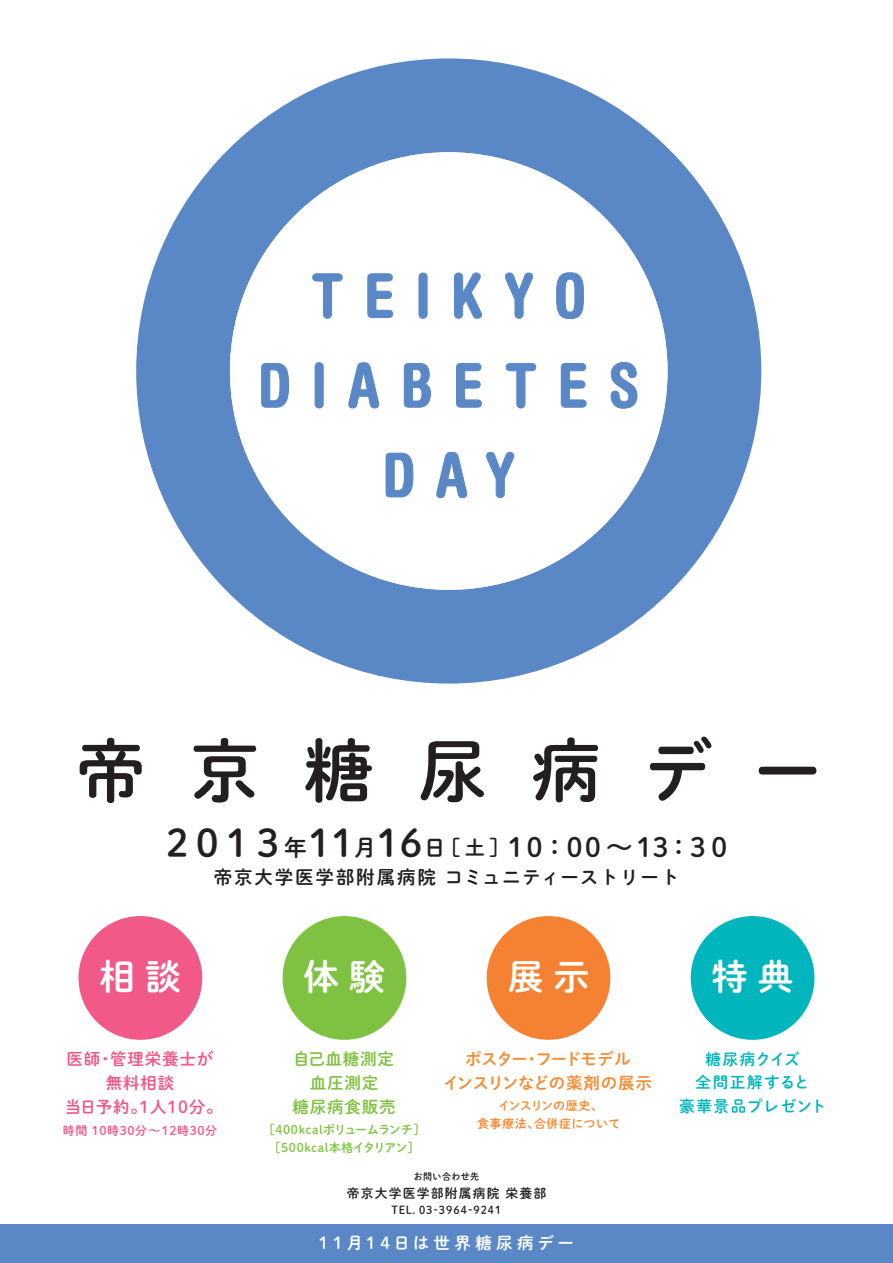
<style>
.page{position:relative;width:893px;height:1263px;background:#fff}
.page>*{position:absolute;margin:0;border:0;box-sizing:border-box;transform-origin:0 0}
.t1{font:69px "Shuei M Go Std B";letter-spacing:.65em;color:#231f20}
.t2{font:700 condensed 60.75px/89.7px "Helvetica Rounded LT Std";letter-spacing:.34em;color:#5a88c6;text-align:center}
.t3{font:36px "Shuei M Go Std B";letter-spacing:.27em;color:#fff}
.t4{font:26.4px "Shuei M Go Std B";color:#231f20}
.t5{font:18.6px "Shuei M Go Std B";letter-spacing:.1em;color:#231f20}
.t6{font:16.5px/24px "Shuei M Go Std B";letter-spacing:.05em;color:#f05988;text-align:center}
.t7{font:16.5px/24px "Shuei M Go Std B";letter-spacing:-.035em;color:#f58b32;text-align:center}
.t8{font:16.5px/24px "Shuei M Go Std B";letter-spacing:.05em;color:#7fc241;text-align:center}
.t9{font:16.5px "Shuei M Go Std B";letter-spacing:.245em;color:#fff}
.t10{font:15.6px/23.1px "Shuei M Go Std B";letter-spacing:.1em;color:#00b6bc;text-align:center}
.t11{font:12.75px "Shuei M Go Std B";letter-spacing:.1em;color:#231f20}
.t12{font:12px/17.4px "Shuei M Go Std B";letter-spacing:.05em;color:#7fc241;text-align:center}
.t13{font:12px/17.4px "Shuei M Go Std B";letter-spacing:.04em;color:#f58b32;text-align:center}
.t14{font:12px "Shuei M Go Std B";letter-spacing:.05em;color:#f05988}
.t15{font:10.95px "Shuei M Go Std B";letter-spacing:.1em;color:#231f20;scale:.96 1}
.t16{font:9.45px "Shuei M Go Std B";letter-spacing:.045em;color:#231f20;scale:.96 1}
.s1{font-size:37.8px}
.s2{font-size:22.65px}
.s3{font-size:20.1px}
</style>
<div class="page">
<div style="left:0;top:1225px;width:893px;height:38px;background:#5a88c6"></div>
<div style="left:78px;top:916px;width:124px;height:124px;background:#f05988;border-radius:50%"></div>
<div style="left:283px;top:916px;width:123px;height:124px;background:#7fc241;border-radius:50%"></div>
<div style="left:487px;top:916px;width:123px;height:124px;background:#f48232;border-radius:50%"></div>
<div style="left:691px;top:916px;width:123px;height:124px;background:#00b6bc;border-radius:50%"></div>
<div style="left:136px;top:58px;width:625px;height:625px;background:#5a88c6;border-radius:50%"></div>
<div style="left:230px;top:152px;width:437px;height:438px;background:#fff;border-radius:50%"></div>
<svg style="left:312px;top:273px;width:31px;height:46px"></svg>
<svg style="left:367px;top:273px;width:27px;height:45px"></svg>
<div style="left:419px;top:273px;width:9px;height:46px;border:1px solid #5a88c6;border-radius:4px"></div>
<svg style="left:454px;top:272px;width:28px;height:47px"></svg>
<svg style="left:504px;top:272px;width:29px;height:47px"></svg>
<svg style="left:556px;top:272px;width:28px;height:47px"></svg>
<svg style="left:261px;top:363px;width:28px;height:45px"></svg>
<div style="left:315px;top:362px;width:9px;height:46px;border:1px solid #5a88c6;border-radius:4px"></div>
<svg style="left:348px;top:362px;width:32px;height:47px"></svg>
<svg style="left:403px;top:363px;width:28px;height:45px"></svg>
<svg style="left:456px;top:363px;width:26px;height:45px"></svg>
<svg style="left:505px;top:363px;width:31px;height:46px"></svg>
<svg style="left:560px;top:363px;width:27px;height:45px"></svg>
<svg style="left:610px;top:362px;width:28px;height:47px"></svg>
<svg style="left:385px;top:452px;width:29px;height:46px"></svg>
<svg style="left:436px;top:451px;width:32px;height:47px"></svg>
<svg style="left:486px;top:451px;width:29px;height:47px"></svg>
<h2 class="t2" style="left:258px;top:250px;width:382px">TEIKYO<br>DIABETES<br>DAY</h2>
<h1 class="t1" style="left:76px;top:719px;width:747px">帝京糖尿病デー</h1>
<h3 class="t4" style="left:166px;top:827px;width:562px"><span class="s1">201 3</span> <span class="s2">年</span><span class="s1">11</span><span class="s2">月</span><span class="s1">16</span><span class="s2">日</span><span class="s3">［土］</span>10：00 ～13：3 0</h3>
<h3 class="t5" style="left:214px;top:863px;width:467px">帝京大学医学部附属病院 コミュニティーストリート</h3>
<h3 class="t3" style="left:100px;top:950px;width:83px">相談</h3>
<h3 class="t6" style="left:65px;top:1046px;width:159px">医師・管理栄養士が無料相談<br>当日予約。1人10分。</h3>
<p class="t14" style="left:63px;top:1122px;width:156px">時間 10時30分～12時30分</p>
<h3 class="t3" style="left:304px;top:950px;width:83px">体験</h3>
<h3 class="t3" style="left:508px;top:950px;width:83px">展示</h3>
<h3 class="t3" style="left:712px;top:950px;width:83px">特典</h3>
<h3 class="t8" style="left:293px;top:1046px;width:105px">自己血糖測定血圧測定<br>糖尿病食販売</h3>
<h3 class="t7" style="left:443px;top:1046px;width:211px">ポスター・フードモデル<br>インスリンなどの薬剤の展示</h3>
<p class="t12" style="left:270px;top:1121px;width:151px">[400kcalボリュームランチ] [500kcal本格イタリアン]</p>
<p class="t13" style="left:477px;top:1097px;width:145px">インスリンの歴史、<br>食事療法、合併症について</p>
<p class="t16" style="left:414px;top:1169px;width:70px">お問い合わせ先</p>
<p class="t11" style="left:347px;top:1183px;width:201px">帝京大学医学部附属病院 栄養部</p>
<p class="t15" style="left:392px;top:1201px;width:116px">TEL. 03-3964-9241</p>
<h3 class="t9" style="left:319px;top:1230px;width:257px">11月14日は世界糖尿病デー</h3>
<h3 class="t10" style="left:679px;top:1047px;width:148px">糖尿病クイズ<br>全問正解すると<br>豪華景品プレゼント</h3>
</div>
